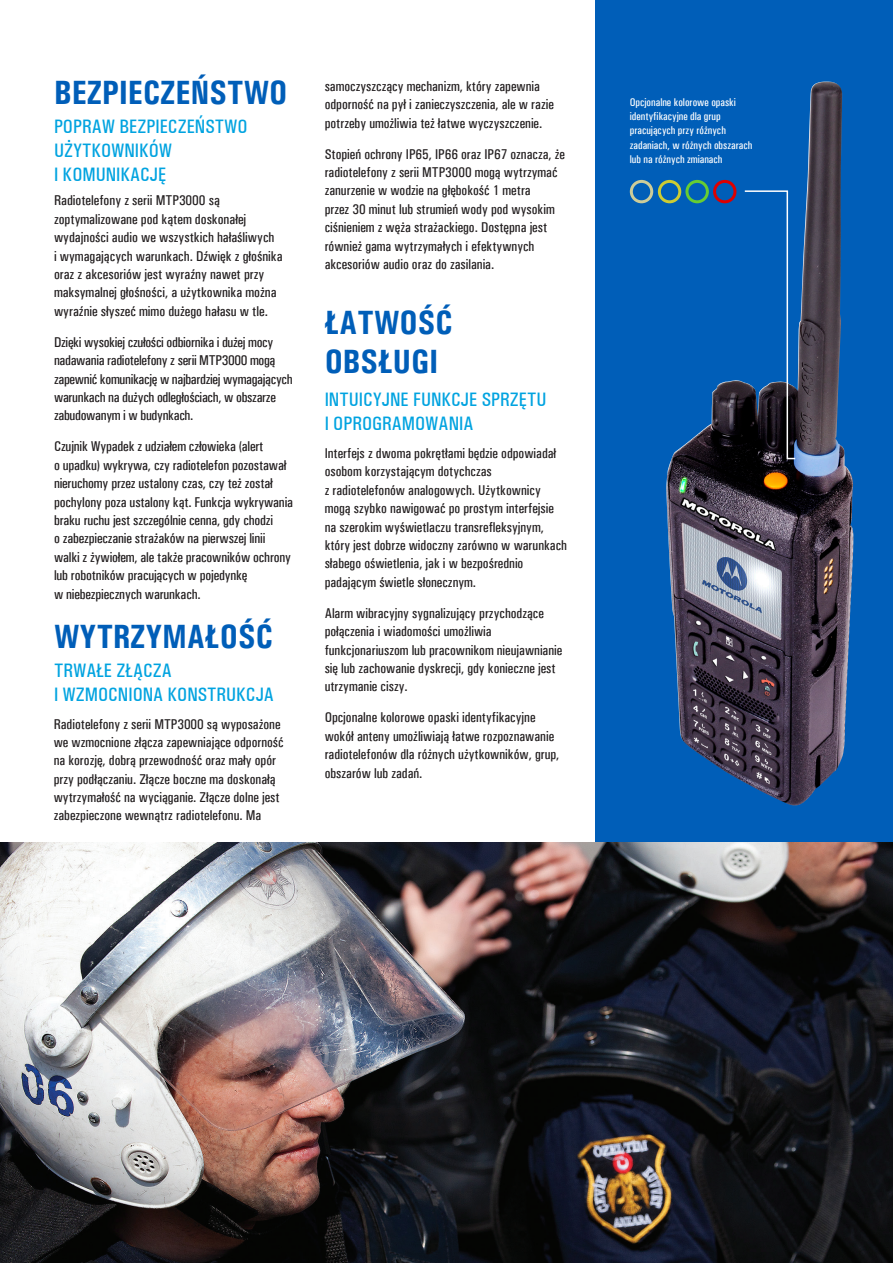
<style>
.page{position:relative;width:893px;height:1263px;background:#fff}
.page>*{position:absolute;margin:0;border:0;box-sizing:border-box;transform-origin:0 0}
.Title_1{font:700 33.75px/39px "Univers Condensed";color:#005eb8}
.Title_1-2{font:500 19.5px/24px "Univers Condensed";color:#00a3e0}
.Body{font:500 14.25px/18.3px "Univers Condensed";color:#231f20}
.Body-2{font:500 14.25px/18.3px "Univers Condensed";letter-spacing:-.02em;color:#231f20}
.Body-3{font:500 11.25px/14.2px "Univers Condensed";color:#fff}
</style>
<div class="page">
<div style="left:595px;top:0;width:298px;height:842px;background:#005eb8"></div>
<img style="left:666px;top:81px;width:188px;height:725px">
<div style="left:630px;top:180px;width:23px;height:23px;border:3px solid #cc9;border-radius:50%"></div>
<div style="left:658px;top:180px;width:23px;height:23px;border:3px solid #cc3;border-radius:50%"></div>
<div style="left:685px;top:180px;width:24px;height:23px;border:3px solid #6c3;border-radius:50%"></div>
<div style="left:713px;top:180px;width:23px;height:23px;border:3px solid #d00;border-radius:50%"></div>
<svg style="left:743px;top:190px;width:54px;height:270px"></svg>
<img style="left:0;top:843px;width:893px;height:420px">
<p class="Title_1" style="left:54px;top:73px;width:235px">BEZPIECZEŃSTWO</p>
<p class="Title_1-2" style="left:54px;top:114px;width:195px">POPRAW BEZPIECZEŃSTWO<br>UŻYTKOWNIKÓW<br>I KOMUNIKACJĘ</p>
<p class="Body" style="left:54px;top:191px;width:230px">Radiotelefony z serii MTP3000 są zoptymalizowane pod kątem doskonałej wydajności audio we wszystkich hałaśliwych<br>i wymagających warunkach. Dźwięk z głośnika oraz z akcesoriów jest wyraźny nawet przy maksymalnej głośności, a użytkownika można wyraźnie słyszeć mimo dużego hałasu w tle.</p>
<p class="Body-2" style="left:54px;top:333px;width:240px">Dzięki wysokiej czułości odbiornika i dużej mocy nadawania radiotelefony z serii MTP3000 mogą zapewnić komunikację w najbardziej wymagających warunkach na dużych odległościach, w obszarze zabudowanym i w budynkach.</p>
<p class="Body" style="left:54px;top:437px;width:240px">Czujnik Wypadek z udziałem człowieka (alert<br>o upadku) wykrywa, czy radiotelefon pozostawał nieruchomy przez ustalony czas, czy też został pochylony poza ustalony kąt. Funkcja wykrywania braku ruchu jest szczególnie cenna, gdy chodzi<br>o zabezpieczanie strażaków na pierwszej linii walki z żywiołem, ale także pracowników ochrony lub robotników pracujących w pojedynkę<br>w niebezpiecznych warunkach.</p>
<p class="Title_1" style="left:54px;top:617px;width:220px">WYTRZYMAŁOŚĆ</p>
<p class="Title_1-2" style="left:54px;top:658px;width:119px">TRWAŁE ZŁĄCZA</p>
<p class="Title_1-2" style="left:54px;top:682px;width:221px">I WZMOCNIONA KONSTRUKCJA</p>
<p class="Body" style="left:54px;top:714px;width:232px">Radiotelefony z serii MTP3000 są wyposażone we wzmocnione złącza zapewniające odporność na korozję, dobrą przewodność oraz mały opór przy podłączaniu. Złącze boczne ma doskonałą wytrzymałość na wyciąganie. Złącze dolne jest zabezpieczone wewnątrz radiotelefonu. Ma</p>
<p class="Body" style="left:325px;top:77px;width:231px">samoczyszczący mechanizm, który zapewnia odporność na pył i zanieczyszczenia, ale w razie potrzeby umożliwia też łatwe wyczyszczenie.</p>
<p class="Body" style="left:325px;top:145px;width:242px">Stopień ochrony IP65, IP66 oraz IP67 oznacza, że radiotelefony z serii MTP3000 mogą wytrzymać zanurzenie w wodzie na głębokość 1 metra<br>przez 30 minut lub strumień wody pod wysokim ciśnieniem z węża strażackiego. Dostępna jest również gama wytrzymałych i efektywnych akcesoriów audio oraz do zasilania.</p>
<p class="Title_1" style="left:325px;top:302px;width:130px">ŁATWOŚĆ<br>OBSŁUGI</p>
<p class="Title_1-2" style="left:325px;top:388px;width:223px">INTUICYJNE FUNKCJE SPRZĘTU<br>I OPROGRAMOWANIA</p>
<p class="Body" style="left:325px;top:444px;width:244px">Interfejs z dwoma pokrętłami będzie odpowiadał osobom korzystającym dotychczas<br>z radiotelefonów analogowych. Użytkownicy mogą szybko nawigować po prostym interfejsie na szerokim wyświetlaczu transrefleksyjnym, który jest dobrze widoczny zarówno w warunkach słabego oświetlenia, jak i w bezpośrednio padającym świetle słonecznym.</p>
<p class="Body" style="left:325px;top:604px;width:239px">Alarm wibracyjny sygnalizujący przychodzące połączenia i wiadomości umożliwia funkcjonariuszom lub pracownikom nieujawnianie się lub zachowanie dyskrecji, gdy konieczne jest utrzymanie ciszy.</p>
<p class="Body" style="left:325px;top:708px;width:236px">Opcjonalne kolorowe opaski identyfikacyjne wokół anteny umożliwiają łatwe rozpoznawanie radiotelefonów dla różnych użytkowników, grup, obszarów lub zadań.</p>
<p class="Body-3" style="left:630px;top:95px;width:124px">Opcjonalne kolorowe opaski identyfikacyjne dla grup pracujących przy różnych zadaniach, w różnych obszarach lub na różnych zmianach</p>
</div>
